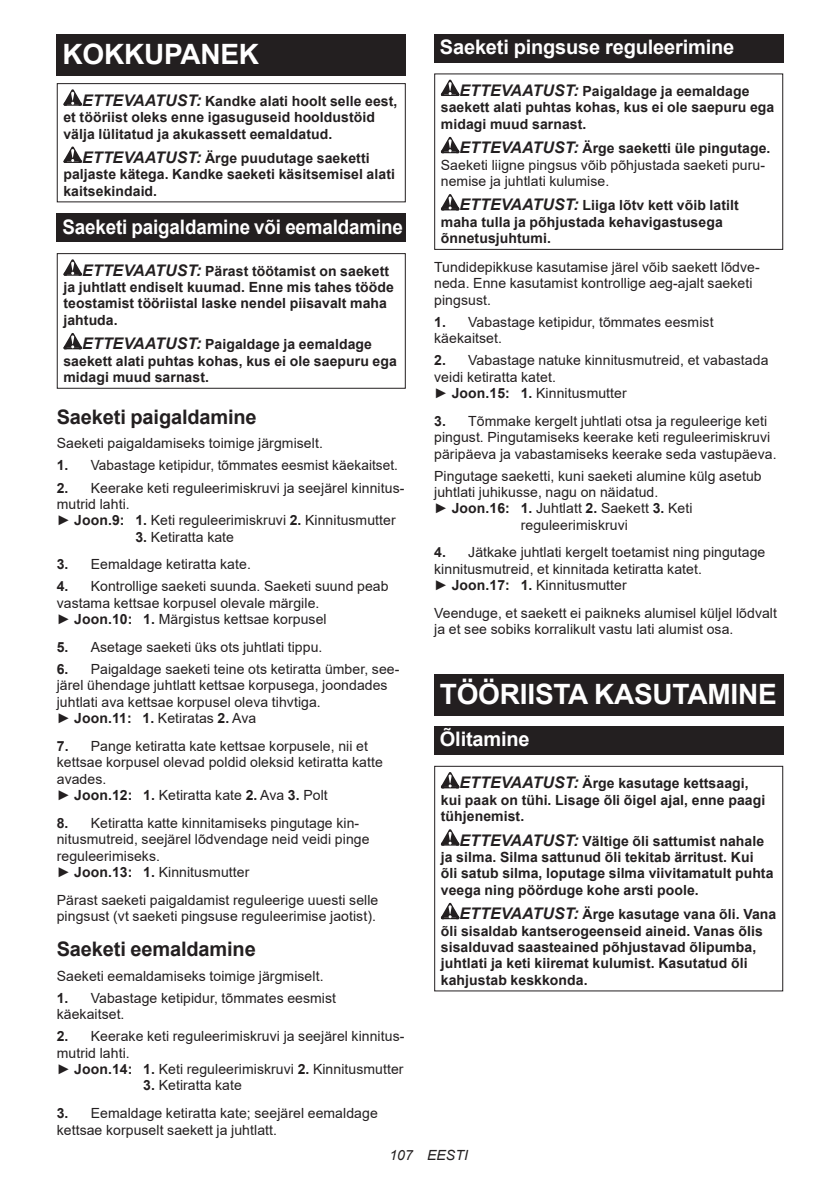
<style>
.page{position:relative;width:840px;height:1191px;background:#fff}
.page>*{position:absolute;margin:0;border:0;box-sizing:border-box;transform-origin:0 0}
.t1{font:700 28px "Arial";letter-spacing:-.01em;color:#fff}
.t2{font:700 20px "Arial";letter-spacing:-.01em;color:#231f20}
.t3{font:700 20px "Arial";letter-spacing:-.01em;color:#fff}
.t4{font:700 20px "Arial";letter-spacing:-.01em;color:#fff;scale:.94 1}
.t5{font:14px/16.4px "Arial";letter-spacing:.005em;color:#231f20}
.t6{font:700 14px/16.4px "Arial";letter-spacing:.005em;color:#231f20}
.t7{font:italic 14px "Arial";letter-spacing:.005em;color:#231f20}
.s1{font-style:italic;font-size:16px}
.s2{font-weight:700}
.s3{font-weight:700;font-style:italic;font-size:16px}
</style>
<div class="page">
<div style="left:57px;top:34px;width:348px;height:41px;background:#231f20"></div>
<svg style="left:63px;top:89px;width:19px;height:17px"></svg>
<svg style="left:63px;top:146px;width:19px;height:17px"></svg>
<div style="left:57px;top:83px;width:348px;height:119px;border:1px solid #231f20"></div>
<div style="left:57px;top:214px;width:348px;height:28px;background:#231f20"></div>
<svg style="left:63px;top:259px;width:19px;height:17px"></svg>
<svg style="left:63px;top:333px;width:19px;height:16px"></svg>
<div style="left:57px;top:253px;width:348px;height:136px;border:1px solid #231f20"></div>
<div style="left:434px;top:34px;width:348px;height:29px;background:#231f20"></div>
<svg style="left:440px;top:80px;width:19px;height:16px"></svg>
<svg style="left:440px;top:137px;width:19px;height:16px"></svg>
<svg style="left:440px;top:194px;width:19px;height:16px"></svg>
<div style="left:434px;top:73px;width:348px;height:177px;border:1px solid #231f20"></div>
<div style="left:434px;top:674px;width:348px;height:41px;background:#231f20"></div>
<div style="left:434px;top:726px;width:348px;height:29px;background:#231f20"></div>
<svg style="left:440px;top:772px;width:19px;height:16px"></svg>
<svg style="left:440px;top:829px;width:19px;height:16px"></svg>
<svg style="left:440px;top:902px;width:19px;height:17px"></svg>
<div style="left:434px;top:766px;width:348px;height:225px;border:1px solid #231f20"></div>
<h1 class="t1" style="left:62px;top:34px;width:198px">KOKKUPANEK</h1>
<p class="t6" style="left:63px;top:93px;width:335px;text-indent:19px"><span class="s1">ETTEVAATUST:</span> Kandke alati hoolt selle eest, et tööriist oleks enne igasuguseid hooldustöid välja lülitatud ja akukassett eemaldatud.</p>
<p class="t6" style="left:63px;top:150px;width:333px;text-indent:19px"><span class="s1">ETTEVAATUST:</span> Ärge puudutage saeketti paljaste kätega. Kandke saeketi käsitsemisel alati kaitsekindaid.</p>
<h2 class="t4" style="left:62px;top:213px;width:363px">Saeketi paigaldamine või eemaldamine</h2>
<p class="t6" style="left:63px;top:263px;width:332px;text-indent:19px"><span class="s1">ETTEVAATUST:</span> Pärast töötamist on saekett ja juhtlatt endiselt kuumad. Enne mis tahes tööde teostamist tööriistal laske nendel piisavalt maha jahtuda.</p>
<p class="t6" style="left:63px;top:336px;width:335px;text-indent:19px"><span class="s1">ETTEVAATUST:</span> Paigaldage ja eemaldage saekett alati puhtas kohas, kus ei ole saepuru ega midagi muud sarnast.</p>
<h2 class="t2" style="left:57px;top:402px;width:201px">Saeketi paigaldamine</h2>
<p class="t5" style="left:57px;top:435px;width:267px">Saeketi paigaldamiseks toimige järgmiselt.</p>
<p class="t5" style="left:57px;top:457px;width:342px"><span class="s2">1.</span> Vabastage ketipidur, tõmmates eesmist käekaitset.</p>
<p class="t5" style="left:57px;top:479px;width:349px"><span class="s2">2.</span> Keerake keti reguleerimiskruvi ja seejärel kinnitus&shy;mutrid lahti.<br>► <span class="s2">Joon.9: 1.</span> Keti reguleerimiskruvi <span class="s2">2.</span> Kinnitusmutter</p>
<p class="t5" style="left:135px;top:528px;width:100px"><span class="s2">3.</span> Ketiratta kate</p>
<p class="t5" style="left:57px;top:556px;width:195px"><span class="s2">3.</span> Eemaldage ketiratta kate.</p>
<p class="t5" style="left:57px;top:578px;width:333px"><span class="s2">4.</span> Kontrollige saeketi suunda. Saeketi suund peab vastama kettsae korpusel olevale märgile.<br>► <span class="s2">Joon.10: 1.</span> Märgistus kettsae korpusel</p>
<p class="t5" style="left:57px;top:639px;width:267px"><span class="s2">5.</span> Asetage saeketi üks ots juhtlati tippu.</p>
<p class="t5" style="left:57px;top:661px;width:344px"><span class="s2">6.</span> Paigaldage saeketi teine ots ketiratta ümber, see&shy;järel ühendage juhtlatt kettsae korpusega, joondades juhtlati ava kettsae korpusel oleva tihvtiga.<br>► <span class="s2">Joon.11: 1.</span> Ketiratas <span class="s2">2.</span> Ava</p>
<p class="t5" style="left:57px;top:737px;width:327px"><span class="s2">7.</span> Pange ketiratta kate kettsae korpusele, nii et kettsae korpusel olevad poldid oleksid ketiratta katte avades.<br>► <span class="s2">Joon.12: 1.</span> Ketiratta kate <span class="s2">2.</span> Ava <span class="s2">3.</span> Polt</p>
<p class="t5" style="left:57px;top:814px;width:314px"><span class="s2">8.</span> Ketiratta katte kinnitamiseks pingutage kin&shy;nitusmutreid, seejärel lõdvendage neid veidi pinge reguleerimiseks.<br>► <span class="s2">Joon.13: 1.</span> Kinnitusmutter</p>
<p class="t5" style="left:57px;top:891px;width:323px">Pärast saeketi paigaldamist reguleerige uuesti selle pingsust (vt saeketi pingsuse reguleerimise jaotist).</p>
<h2 class="t2" style="left:57px;top:934px;width:200px">Saeketi eemaldamine</h2>
<p class="t5" style="left:57px;top:967px;width:268px">Saeketi eemaldamiseks toimige järgmiselt.</p>
<p class="t5" style="left:57px;top:989px;width:281px"><span class="s2">1.</span> Vabastage ketipidur, tõmmates eesmist käekaitset.</p>
<p class="t5" style="left:57px;top:1028px;width:349px"><span class="s2">2.</span> Keerake keti reguleerimiskruvi ja seejärel kinnitus&shy;mutrid lahti.<br>► <span class="s2">Joon.14: 1.</span> Keti reguleerimiskruvi <span class="s2">2.</span> Kinnitusmutter</p>
<p class="t5" style="left:143px;top:1077px;width:100px"><span class="s2">3.</span> Ketiratta kate</p>
<p class="t5" style="left:57px;top:1104px;width:322px"><span class="s2">3.</span> Eemaldage ketiratta kate; seejärel eemaldage kettsae korpuselt saekett ja juhtlatt.</p>
<h2 class="t3" style="left:439px;top:33px;width:296px">Saeketi pingsuse reguleerimine</h2>
<p class="t6" style="left:440px;top:83px;width:335px;text-indent:19px"><span class="s1">ETTEVAATUST:</span> Paigaldage ja eemaldage saekett alati puhtas kohas, kus ei ole saepuru ega midagi muud sarnast.</p>
<p class="t5" style="left:440px;top:140px;width:331px;text-indent:19px"><span class="s3">ETTEVAATUST:</span> <span class="s2">Ärge saeketti üle pingutage.<br></span>Saeketi liigne pingsus võib põhjustada saeketi puru&shy;nemise ja juhtlati kulumise.</p>
<p class="t6" style="left:440px;top:197px;width:299px;text-indent:19px"><span class="s1">ETTEVAATUST:</span> Liiga lõtv kett võib latilt maha tulla ja põhjustada kehavigastusega õnnetusjuhtumi.</p>
<p class="t5" style="left:434px;top:259px;width:327px">Tundidepikkuse kasutamise järel võib saekett lõdve&shy;neda. Enne kasutamist kontrollige aeg-ajalt saeketi pingsust.</p>
<p class="t5" style="left:434px;top:313px;width:281px"><span class="s2">1.</span> Vabastage ketipidur, tõmmates eesmist käekaitset.</p>
<p class="t5" style="left:434px;top:352px;width:335px"><span class="s2">2.</span> Vabastage natuke kinnitusmutreid, et vabastada veidi ketiratta katet.<br>► <span class="s2">Joon.15: 1.</span> Kinnitusmutter</p>
<p class="t5" style="left:434px;top:412px;width:344px"><span class="s2">3.</span> Tõmmake kergelt juhtlati otsa ja reguleerige keti pingust. Pingutamiseks keerake keti reguleerimiskruvi päripäeva ja vabastamiseks keerake seda vastupäeva.</p>
<p class="t5" style="left:434px;top:467px;width:329px">Pingutage saeketti, kuni saeketi alumine külg asetub</p>
<p class="t5" style="left:434px;top:484px;width:225px">juhtlati juhikusse, nagu on näidatud.</p>
<p class="t5" style="left:434px;top:500px;width:259px">► <span class="s2">Joon.16: 1.</span> Juhtlatt <span class="s2">2.</span> Saekett <span class="s2">3.</span> Keti</p>
<p class="t5" style="left:520px;top:516px;width:109px">reguleerimiskruvi</p>
<p class="t5" style="left:434px;top:544px;width:332px"><span class="s2">4.</span> Jätkake juhtlati kergelt toetamist ning pingutage kinnitusmutreid, et kinnitada ketiratta katet.<br>► <span class="s2">Joon.17: 1.</span> Kinnitusmutter</p>
<p class="t5" style="left:434px;top:605px;width:344px">Veenduge, et saekett ei paikneks alumisel küljel lõdvalt ja et see sobiks korralikult vastu lati alumist osa.</p>
<h1 class="t1" style="left:439px;top:674px;width:338px">TÖÖRIISTA KASUTAMINE</h1>
<h2 class="t3" style="left:439px;top:725px;width:91px">Õlitamine</h2>
<p class="t6" style="left:440px;top:775px;width:326px;text-indent:19px"><span class="s1">ETTEVAATUST:</span> Ärge kasutage kettsaagi, kui paak on tühi. Lisage õli õigel ajal, enne paagi tühjenemist.</p>
<p class="t6" style="left:440px;top:832px;width:334px;text-indent:19px"><span class="s1">ETTEVAATUST:</span> Vältige õli sattumist nahale ja silma. Silma sattunud õli tekitab ärritust. Kui õli satub silma, loputage silma viivitamatult puhta veega ning pöörduge kohe arsti poole.</p>
<p class="t6" style="left:440px;top:906px;width:337px;text-indent:19px"><span class="s1">ETTEVAATUST:</span> Ärge kasutage vana õli. Vana õli sisaldab kantserogeenseid aineid. Vanas õlis sisalduvad saasteained põhjustavad õlipumba, juhtlati ja keti kiiremat kulumist. Kasutatud õli kahjustab keskkonda.</p>
<p class="t7" style="left:389px;top:1146px;width:80px">107 EESTI</p>
</div>
